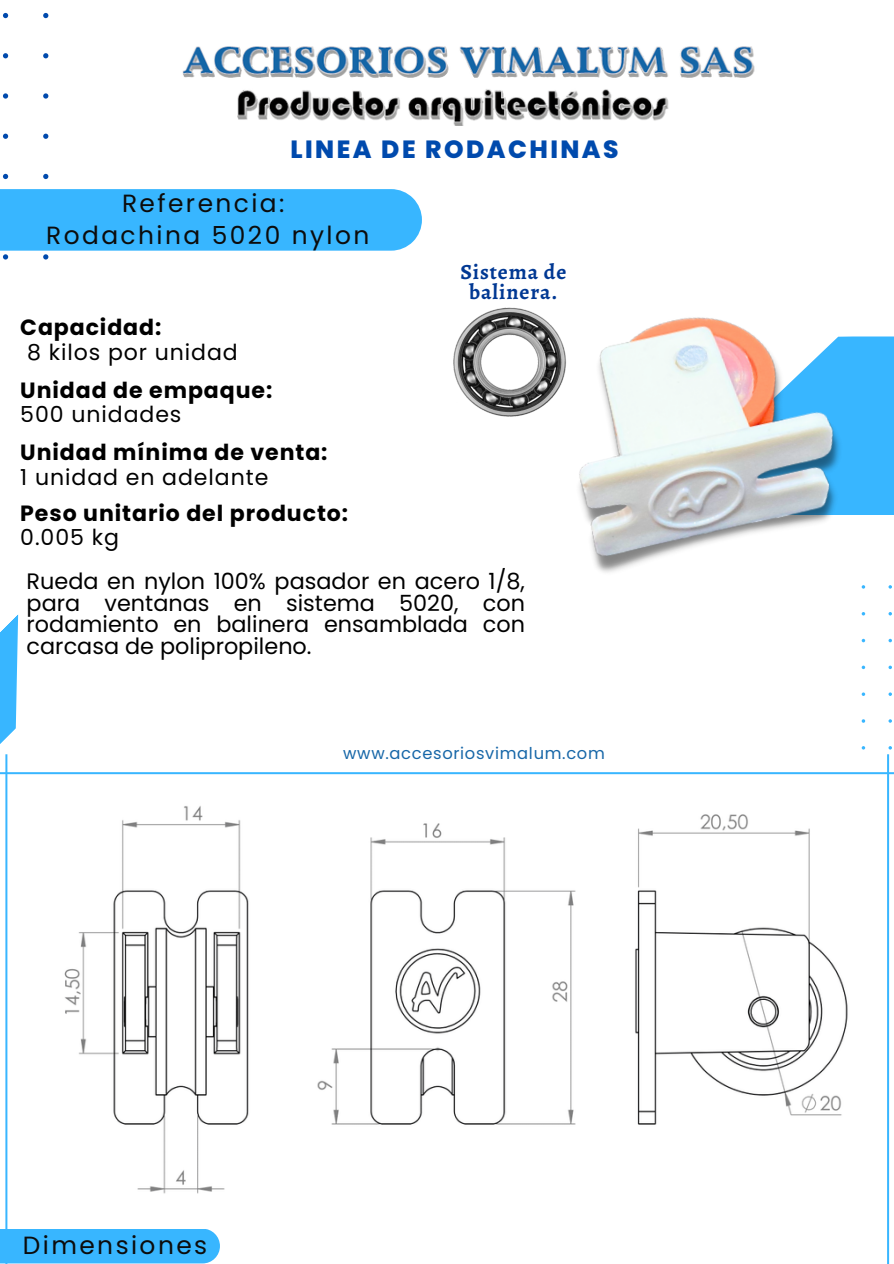
<style>
.page{position:relative;width:894px;height:1264px;background:#fff}
.page>*{position:absolute;margin:0;border:0;box-sizing:border-box;transform-origin:0 0}
.t1{font:24.9px "Poppins";letter-spacing:.1em;color:#0c0c0c}
.t2{font:800 24.9px "Poppins";letter-spacing:.1em;color:#004aad}
.t3{font:22.35px/21.5px "Poppins";color:#000;text-align:justify}
.t4{font:700 22.05px "Poppins";letter-spacing:.04em;color:#000}
.t5{font:22.05px "Poppins";letter-spacing:.04em;color:#000}
.t6{font:700 21.6px/20.9px "Alegreya";letter-spacing:.04em;color:#003893;text-align:center}
.t7{font:16.35px "Poppins";letter-spacing:.04em;color:#1767a8}
</style>
<div class="page">
<div style="left:650px;top:336px;width:243px;height:179px;background:#38b6ff"></div>
<svg style="left:3px;top:13px;width:5px;height:5px"></svg>
<svg style="left:43px;top:13px;width:5px;height:5px"></svg>
<svg style="left:3px;top:53px;width:5px;height:5px"></svg>
<svg style="left:43px;top:53px;width:5px;height:5px"></svg>
<svg style="left:3px;top:93px;width:5px;height:6px"></svg>
<svg style="left:43px;top:93px;width:5px;height:6px"></svg>
<svg style="left:3px;top:134px;width:5px;height:5px"></svg>
<svg style="left:43px;top:134px;width:5px;height:5px"></svg>
<svg style="left:3px;top:174px;width:5px;height:5px"></svg>
<svg style="left:43px;top:174px;width:5px;height:5px"></svg>
<svg style="left:3px;top:254px;width:5px;height:5px"></svg>
<svg style="left:43px;top:254px;width:5px;height:5px"></svg>
<svg style="left:0;top:615px;width:18px;height:129px"></svg>
<div style="left:0;top:189px;width:422px;height:62px;background:#38b6ff"></div>
<img style="left:182px;top:46px;width:573px;height:79px">
<img style="left:579px;top:317px;width:282px;height:256px">
<img style="left:453px;top:307px;width:113px;height:110px">
<svg style="left:0;top:754px;width:893px;height:509px"></svg>
<p class="t2" style="left:290px;top:132px;width:329px">LINEA DE RODACHINAS</p>
<p class="t1" style="left:122px;top:186px;width:164px">Referencia:</p>
<p class="t1" style="left:46px;top:218px;width:325px">Rodachina 5020 nylon</p>
<p class="t4" style="left:20px;top:312px;width:142px">Capacidad:</p>
<p class="t5" style="left:27px;top:337px;width:212px">8 kilos por unidad</p>
<p class="t4" style="left:20px;top:374px;width:253px">Unidad de empaque:</p>
<p class="t5" style="left:20px;top:399px;width:163px">500 unidades</p>
<p class="t4" style="left:20px;top:437px;width:309px">Unidad mínima de venta:</p>
<p class="t5" style="left:20px;top:461px;width:249px">1 unidad en adelante</p>
<p class="t4" style="left:20px;top:497px;width:329px">Peso unitario del producto:</p>
<p class="t5" style="left:20px;top:522px;width:100px">0.005 kg</p>
<p class="t6" style="left:460px;top:261px;width:107px">Sistema de balinera.</p>
<p class="t3" style="left:27px;top:570px;width:499px">Rueda en nylon 100% pasador en acero 1/8, para ventanas en sistema 5020, con rodamiento en balinera ensamblada con carcasa de polipropileno.</p>
<p class="t7" style="left:343px;top:741px;width:263px">www.accesoriosvimalum.com</p>
<p class="t1" style="left:23px;top:1227px;width:186px">Dimensiones</p>
</div>
